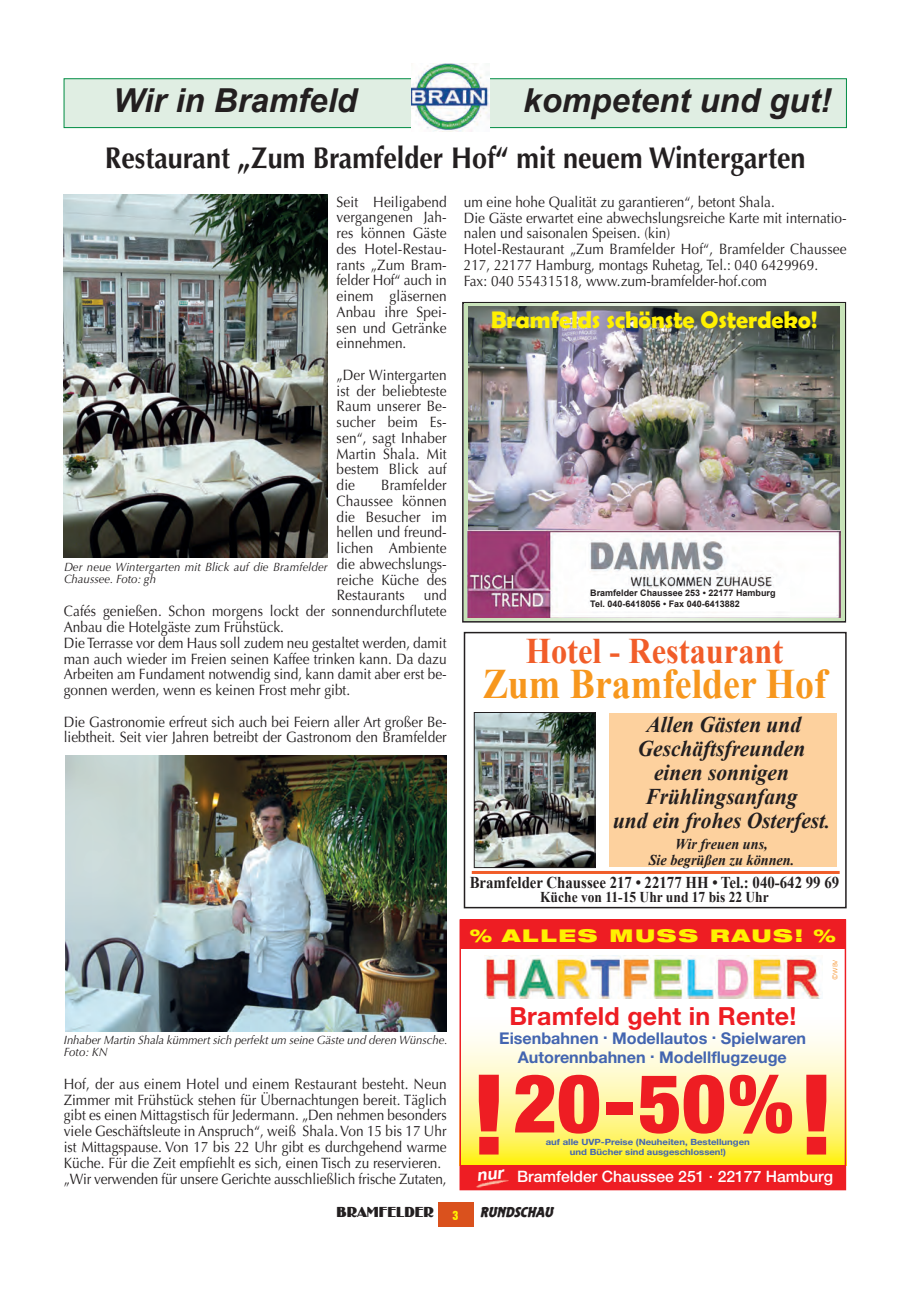
<style>
.page{position:relative;width:919px;height:1289px;background:#fff}
.page>*{position:absolute;margin:0;border:0;box-sizing:border-box;transform-origin:0 0}
.t1{font:900 condensed 81.45px "Helvetica Neue";color:#ee1d23}
.t2{font:700 42px "Times New Roman";color:#f7971d;scale:.9 1}
.t3{font:700 36px "Times New Roman";color:#f15d29;scale:.9 1}
.t4{font:italic 700 33px "Arial";color:#231f20}
.t5{font:700 30px "Optima";color:#231f20;scale:.9 1}
.t6{font:700 25.05px "Helvetica Neue";letter-spacing:.01em;color:#ee1d23}
.t7{font:700 24px "Berlin Sans FB Demi";color:#fff101}
.t8{font:italic 700 22.5px/24px "Times New Roman";color:#231f20;text-align:center;scale:.95 1}
.t9{font:900 expanded 17.7px "Helvetica Neue";letter-spacing:.09em;color:#fff101;scale:1.16 1}
.t10{font:700 16.5px "Times New Roman";color:#231f20;scale:.9 1}
.t11{font:700 16.2px/19px "Helvetica Neue";color:#4365b0;text-align:center}
.t12{font:500 15.75px "Helvetica Neue";color:#fff}
.t13{font:15px/15.8px "Optima";color:#231f20;scale:.91 1}
.t14{font:italic 700 15px/16.5px "Times New Roman";color:#231f20;text-align:center;scale:.95 1}
.t15{font:700 15px "Times New Roman";color:#231f20;scale:.9 1}
.t16{font:15px "Birmingham";color:#231f20}
.t17{font:italic 15px "Elmshorn";color:#231f20}
.t18{font:700 12.75px "Hegel Inserat";color:#fff101}
.t19{font:italic 12px/12px "Optima";color:#231f20;scale:.95 1}
.t20{font:700 9px/10.5px "Arial";color:#231f20}
.t21{font:700 8.55px/9.6px "Helvetica Neue";color:#4365b0;text-align:center;scale:1.11 1}
.t22{font:300 7.35px "Calibri";color:#f68b1f}
.s1{font-size:21px}
.s2{font-size:111.75px}
</style>
<div class="page">
<div style="left:438px;top:1201px;width:35px;height:25px;background:#da511d"></div>
<div style="left:64px;top:79px;width:782px;height:48px;background:#e0eee3"></div>
<div style="left:64px;top:78px;width:782px;height:50px;border:1px solid #008c43"></div>
<img style="left:411px;top:64px;width:78px;height:67px">
<div style="left:460px;top:919px;width:385px;height:29px;background:#ee1d23"></div>
<svg style="left:462px;top:1036px;width:382px;height:128px;background:#fff79f"></svg>
<div style="left:460px;top:919px;width:386px;height:271px;border:1px solid #ee1d23"></div>
<img style="left:485px;top:955px;width:336px;height:43px">
<div style="left:460px;top:1164px;width:385px;height:25px;background:#ee1d23"></div>
<img style="left:476px;top:1180px;width:33px;height:8px">
<div style="left:463px;top:632px;width:383px;height:276px;border:2px solid #231f20"></div>
<img style="left:476px;top:714px;width:117px;height:152px">
<div style="left:474px;top:712px;width:121px;height:156px;border:1px solid #231f20"></div>
<div style="left:608px;top:713px;width:228px;height:154px;background:#fdd19e"></div>
<hr style="left:471px;top:871px;width:368px;height:3px;background:#f15d29">
<div style="left:462px;top:302px;width:384px;height:320px;border:2px solid #231f20"></div>
<svg style="left:464px;top:304px;width:380px;height:316px;background:#c7d3bc"></svg>
<img style="left:467px;top:531px;width:373px;height:86px">
<div style="left:590px;top:589px;width:199px;height:22px;background:#fff"></div>
<img style="left:468px;top:306px;width:371px;height:223px">
<img style="left:64px;top:194px;width:263px;height:363px">
<img style="left:65px;top:756px;width:381px;height:275px">
<svg style="left:477px;top:1179px;width:28px;height:2px"></svg>
<h3 class="t4" style="left:113px;top:82px;width:245px">Wir in Bramfeld</h3>
<h3 class="t4" style="left:523px;top:82px;width:309px">kompetent und gut!</h3>
<h3 class="t5" style="left:105px;top:146px;width:780px">Restaurant „Zum Bramfelder Hof“ mit neuem Wintergarten</h3>
<p class="t13" style="left:463px;top:195px;width:422px">um eine hohe Qualität zu garantieren“, betont Shala.<br>Die Gäste erwartet eine abwechslungsreiche Karte mit internatio&shy;nalen und saisonalen Speisen. (kin)<br>Hotel-Restaurant „Zum Bramfelder Hof“, Bramfelder Chaussee 217, 22177 Hamburg, montags Ruhetag, Tel.: 040 6429969.<br>Fax: 040 55431518, www.zum-bramfelder-hof.com</p>
<p class="t13" style="left:336px;top:195px;width:122px;text-align:justify">Seit Heiligabend vergangenen Jah&shy;res können Gäste des Hotel-Restau&shy;rants „Zum Bram&shy;felder Hof“ auch in einem gläsernen Anbau ihre Spei&shy;sen und Getränke einnehmen.</p>
<p class="t13" style="left:336px;top:368px;width:122px;text-align:justify">„Der Wintergarten ist der beliebteste Raum unserer Be&shy;sucher beim Es&shy;sen“, sagt Inhaber Martin Shala. Mit bestem Blick auf die</p>
<h3 class="t7" style="left:491px;top:306px;width:328px">Bramfelds schönste Osterdeko!</h3>
<p class="t13" style="left:336px;top:478px;width:122px;text-align:justify;text-indent:45px">Bramfelder Chaussee können die Besucher im hellen und freund&shy;lichen Ambiente die abwechslungs&shy;reiche Küche des Restaurants</p>
<p class="t19" style="left:64px;top:561px;width:279px">Der neue Wintergarten mit Blick auf die Bramfelder<br>Chaussee. Foto: gh</p>
<p class="t13" style="left:64px;top:589px;width:422px;text-indent:360px">und Cafés genießen. Schon morgens lockt der sonnendurchflutete Anbau die Hotelgäste zum Frühstück.<br>Die Terrasse vor dem Haus soll zudem neu gestaltet werden, damit man auch wieder im Freien seinen Kaffee trinken kann. Da dazu Arbeiten am Fundament notwendig sind, kann damit aber erst be&shy;gonnen werden, wenn es keinen Frost mehr gibt.</p>
<p class="t13" style="left:64px;top:715px;width:422px">Die Gastronomie erfreut sich auch bei Feiern aller Art großer Be&shy;liebtheit. Seit vier Jahren betreibt der Gastronom den Bramfelder</p>
<p class="t20" style="left:590px;top:588px;width:187px">Bramfelder Chaussee 253 • 22177 Hamburg<br>Tel. 040-6418056 • Fax 040-6413882</p>
<h3 class="t3" style="left:526px;top:631px;width:287px">Hotel - Restaurant</h3>
<h2 class="t2" style="left:482px;top:660px;width:383px">Zum Bramfelder Hof</h2>
<h3 class="t8" style="left:613px;top:712px;width:230px">Allen Gästen und<br>Geschäftsfreunden einen sonnigen<br>Frühlingsanfang<br>und ein frohes Osterfest<span class="s1">.</span></h3>
<p class="t14" style="left:648px;top:835px;width:155px">Wir freuen uns,<br>Sie begrüßen zu können.</p>
<p class="t10" style="left:469px;top:873px;width:412px">Bramfelder Chaussee 217 • 22177 HH • Tel.: 040-642 99 69</p>
<p class="t15" style="left:540px;top:888px;width:255px">Küche von 11-15 Uhr und 17 bis 22 Uhr</p>
<p class="t9" style="left:469px;top:928px;width:317px">% ALLES MUSS RAUS! %</p>
<p class="t22" style="left:832px;top:980px;width:22px;rotate:-90deg">©WBV</p>
<h3 class="t6" style="left:509px;top:1007px;width:288px">Bramfeld geht in Rente!</h3>
<p class="t11" style="left:499px;top:1029px;width:308px">Eisenbahnen . Modellautos . Spielwaren<br>Autorennbahnen . Modellflugzeuge</p>
<h1 class="t1" style="left:470px;top:1074px;width:365px"><span class="s2">!</span>20-50%<span class="s2">!</span></h1>
<p class="t19" style="left:64px;top:1035px;width:405px">Inhaber Martin Shala kümmert sich perfekt um seine Gäste und deren Wünsche.<br>Foto: KN</p>
<p class="t13" style="left:64px;top:1077px;width:422px">Hof, der aus einem Hotel und einem Restaurant besteht. Neun Zimmer mit Frühstück stehen für Übernachtungen bereit. Täglich gibt es einen Mittagstisch für Jedermann. „Den nehmen besonders viele Geschäftsleute in Anspruch“, weiß Shala. Von 15 bis 17 Uhr ist Mittagspause. Von 17 bis 22 Uhr gibt es durchgehend warme Küche. Für die Zeit empfiehlt es sich, einen Tisch zu reservieren. „Wir verwenden für unsere Gerichte ausschließlich frische Zutaten,</p>
<p class="t16" style="left:336px;top:1203px;width:99px">BRAMFELDER</p>
<p class="t18" style="left:452px;top:1208px;width:7px">3</p>
<p class="t17" style="left:480px;top:1203px;width:77px">RUNDSCHAU</p>
<p class="t21" style="left:545px;top:1137px;width:185px">auf alle UVP-Preise (Neuheiten, Bestellungen und Bücher sind ausgeschlossen!)</p>
<p class="t12" style="left:517px;top:1170px;width:317px">Bramfelder Chaussee 251 . 22177 Hamburg</p>
</div>
